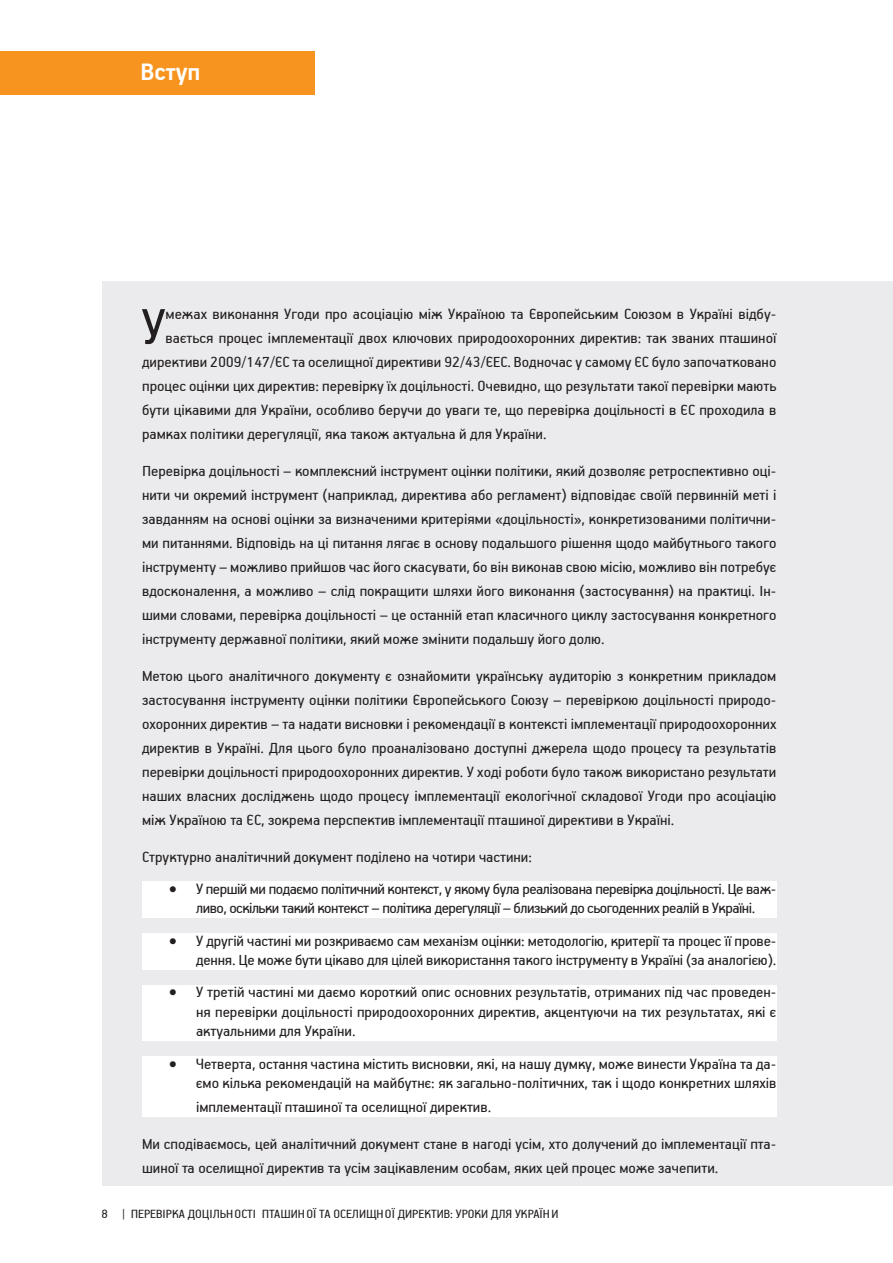
<style>
.page{position:relative;width:893px;height:1263px;background:#fff}
.page>*{position:absolute;margin:0;border:0;box-sizing:border-box;transform-origin:0 0}
.t1{font:55.35px "PF Handbook Pro";color:#231f20}
._0_1{font:700 27px "PF Handbook Pro";color:#fff}
.t2{font:16.5px/24px "PF Handbook Pro";color:#231f20;text-align:justify}
.t3{font:16.5px/19.5px "PF Handbook Pro";letter-spacing:-.03em;color:#231f20;text-align:center}
.t4{font:13.5px "PF Handbook Pro";color:#231f20}
</style>
<div class="page">
<div style="left:0;top:51px;width:314px;height:43px;background:#f7941f"></div>
<div style="left:102px;top:281px;width:791px;height:905px;background:#ebebed"></div>
<div style="left:142px;top:881px;width:634px;height:36px;background:#fff"></div>
<div style="left:142px;top:933px;width:634px;height:36px;background:#fff"></div>
<div style="left:142px;top:985px;width:634px;height:55px;background:#fff"></div>
<div style="left:142px;top:1056px;width:634px;height:60px;background:#fff"></div>
<p class="_0_1" style="left:140px;top:55px;width:62px">Вступ</p>
<p class="t1" style="left:142px;top:293px;width:26px">У</p>
<p class="t2" style="left:166px;top:302px;width:612px">межах виконання Угоди про асоціацію між Україною та Європейським Союзом в Україні відбу-</p>
<p class="t2" style="left:166px;top:326px;width:612px">вається процес імплементації двох ключових природоохоронних директив: так званих пташиної</p>
<p class="t2" style="left:142px;top:350px;width:636px">директиви 2009/147/ЄС та оселищної директиви 92/43/ЄЕС. Водночас у самому ЄС було започатковано</p>
<p class="t2" style="left:142px;top:374px;width:636px">процес оцінки цих директив: перевірку їх доцільності. Очевидно, що результати такої перевірки мають</p>
<p class="t2" style="left:142px;top:398px;width:636px">бути цікавими для України, особливо беручи до уваги те, що перевірка доцільності в ЄС проходила в</p>
<p class="t2" style="left:142px;top:422px;width:406px">рамках політики дерегуляції, яка також актуальна й для України.</p>
<p class="t2" style="left:142px;top:458px;width:636px">Перевірка доцільності – комплексний інструмент оцінки політики, який дозволяє ретроспективно оці&shy;нити чи окремий інструмент (наприклад, директива або регламент) відповідає своїй первинній меті і завданням на основі оцінки за визначеними критеріями «доцільності», конкретизованими політични&shy;ми питаннями. Відповідь на ці питання лягає в основу подальшого рішення щодо майбутнього такого інструменту – можливо прийшов час його скасувати, бо він виконав свою місію, можливо він потребує вдосконалення, а можливо – слід покращити шляхи його виконання (застосування) на практиці. Ін&shy;шими словами, перевірка доцільності – це останній етап класичного циклу застосування конкретного інструменту державної політики, який може змінити подальшу його долю.</p>
<p class="t2" style="left:142px;top:663px;width:636px">Метою цього аналітичного документу є ознайомити українську аудиторію з конкретним прикладом застосування інструменту оцінки політики Європейського Союзу – перевіркою доцільності природо&shy;охоронних директив – та надати висновки і рекомендації в контексті імплементації природоохоронних директив в Україні. Для цього було проаналізовано доступні джерела щодо процесу та результатів перевірки доцільності природоохоронних директив. У ході роботи було також використано результати наших власних досліджень щодо процесу імплементації екологічної складової Угоди про асоціацію між Україною та ЄС, зокрема перспектив імплементації пташиної директиви в Україні.</p>
<p class="t2" style="left:142px;top:844px;width:391px">Структурно аналітичний документ поділено на чотири частини:</p>
<p class="t3" style="left:169px;top:878px;width:609px">• У першій ми подаємо політичний контекст, у якому була реалізована перевірка доцільності. Це важ&shy;ливо, оскільки такий контекст – політика дерегуляції – близький до сьогоденних реалій в Україні.</p>
<p class="t2" style="left:169px;top:930px;width:609px;line-height:19.5px;text-align:right">• У другій частині ми розкриваємо сам механізм оцінки: методологію, критерії та процес її прове&shy;дення. Це може бути цікаво для цілей використання такого інструменту в Україні (за аналогією).</p>
<p class="t2" style="left:196px;top:982px;width:582px;line-height:19.5px;text-indent:-27px">• У третій частині ми даємо короткий опис основних результатів, отриманих під час проведен&shy;ня перевірки доцільності природоохоронних директив, акцентуючи на тих результатах, які є актуальними для України.</p>
<p class="t2" style="left:169px;top:1053px;width:609px;line-height:19.5px;text-align:right">• Четверта, остання частина містить висновки, які, на нашу думку, може винести Україна та да&shy;ємо кілька рекомендацій на майбутнє: як загально-політичних, так і щодо конкретних шляхів</p>
<p class="t2" style="left:196px;top:1094px;width:297px">імплементації пташиної та оселищної директив.</p>
<p class="t2" style="left:142px;top:1131px;width:636px">Ми сподіваємось, цей аналітичний документ стане в нагоді усім, хто долучений до імплементації пта&shy;шиної та оселищної директив та усім зацікавленим особам, яких цей процес може зачепити.</p>
<p class="t4" style="left:101px;top:1206px;width:458px">8 | ПЕРЕВІРКА ДОЦІЛЬНОСТІ ПТАШИНОЇ ТА ОСЕЛИЩНОЇ ДИРЕКТИВ: УРОКИ ДЛЯ УКРАЇНИ</p>
</div>
